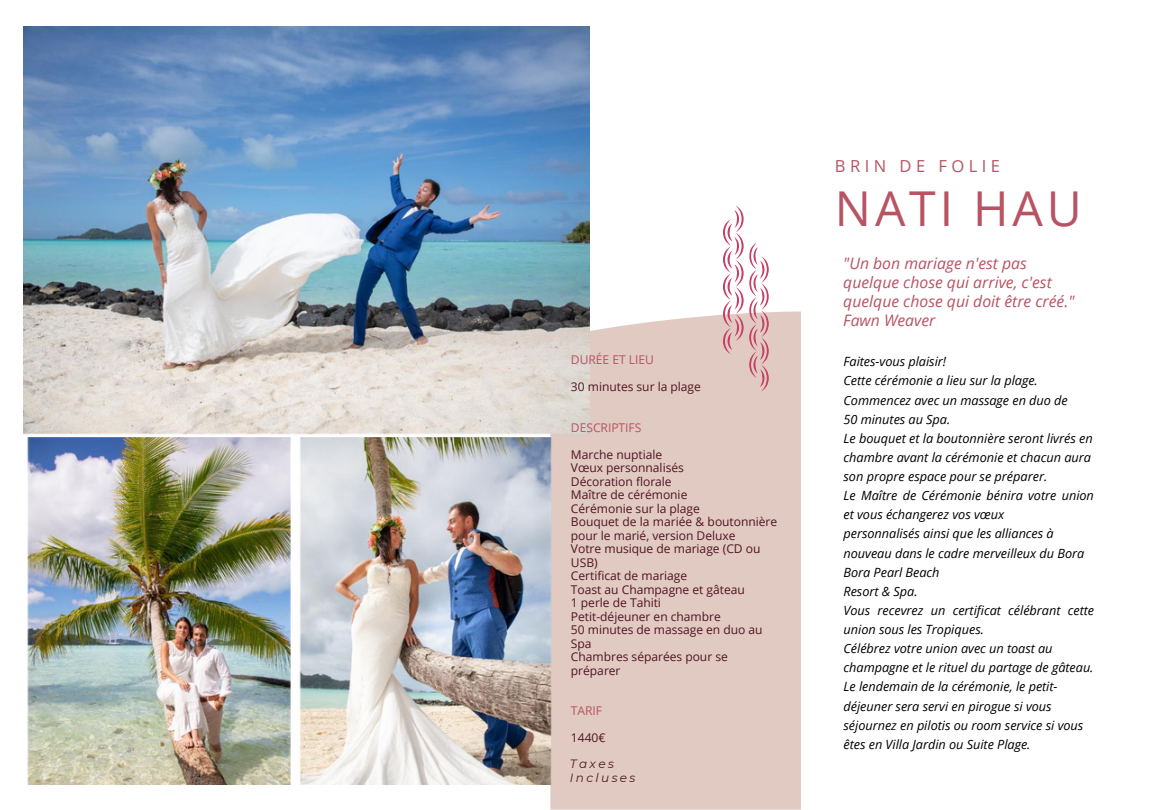
<style>
.page{position:relative;width:1170px;height:810px;background:#fff}
.page>*{position:absolute;margin:0;border:0;box-sizing:border-box;transform-origin:0 0}
.t1{font:48.15px "Open Sans";letter-spacing:.08em;color:#b85363}
.t2{font:16.5px "Open Sans";letter-spacing:.27em;color:#b85363}
.t3{font:italic 15.75px/19.2px "Open Sans";color:#b85363}
.t4{font:italic 12.75px/19.2px "Open Sans";color:#000}
.t5{font:12.15px/13.5px "Open Sans";color:#521424}
.t6{font:12px/13.5px "Open Sans";color:#521424}
.t7{font:12px "Open Sans";color:#b85363}
.t8{font:italic 12px/13.5px "Montserrat";letter-spacing:.2em;color:#521424}
</style>
<div class="page">
<div style="left:550px;top:312px;width:251px;height:498px;background:#e0cac1"></div>
<svg style="left:723px;top:206px;width:46px;height:185px"></svg>
<img style="left:23px;top:26px;width:566px;height:758px">
<p class="t7" style="left:571px;top:351px;width:84px">DURÉE ET LIEU</p>
<p class="t6" style="left:571px;top:380px;width:131px">30 minutes sur la plage</p>
<p class="t7" style="left:571px;top:419px;width:72px">DESCRIPTIFS</p>
<p class="t6" style="left:571px;top:447px;width:93px">Marche nuptiale</p>
<p class="t6" style="left:571px;top:461px;width:114px">Vœux personnalisés</p>
<p class="t6" style="left:571px;top:474px;width:102px">Décoration florale</p>
<p class="t6" style="left:571px;top:488px;width:118px">Maître de cérémonie</p>
<p class="t6" style="left:571px;top:501px;width:131px">Cérémonie sur la plage</p>
<p class="t6" style="left:571px;top:515px;width:208px">Bouquet de la mariée &amp; boutonnière pour le marié, version Deluxe</p>
<p class="t5" style="left:571px;top:542px;width:191px">Votre musique de mariage (CD ou<br>USB)</p>
<p class="t6" style="left:571px;top:569px;width:118px">Certificat de mariage</p>
<p class="t6" style="left:571px;top:582px;width:175px">Toast au Champagne et gâteau</p>
<p class="t6" style="left:571px;top:596px;width:92px">1 perle de Tahiti</p>
<p class="t6" style="left:571px;top:609px;width:151px">Petit-déjeuner en chambre</p>
<p class="t6" style="left:571px;top:623px;width:193px">50 minutes de massage en duo au<br>Spa</p>
<p class="t6" style="left:571px;top:650px;width:158px">Chambres séparées pour se</p>
<p class="t6" style="left:571px;top:663px;width:51px">préparer</p>
<p class="t7" style="left:571px;top:702px;width:33px">TARIF</p>
<p class="t6" style="left:571px;top:731px;width:36px">1440€</p>
<p class="t8" style="left:570px;top:757px;width:67px">Taxes<br>Incluses</p>
<p class="t2" style="left:835px;top:154px;width:167px">BRIN DE FOLIE</p>
<p class="t1" style="left:835px;top:175px;width:248px">NATI HAU</p>
<p class="t3" style="left:843px;top:253px;width:233px">"Un bon mariage n'est pas quelque chose qui arrive, c'est quelque chose qui doit être créé."<br>Fawn Weaver</p>
<p class="t4" style="left:844px;top:352px;width:104px">Faites-vous plaisir!</p>
<p class="t4" style="left:844px;top:371px;width:226px">Cette cérémonie a lieu sur la plage.<br>Commencez avec un massage en duo de</p>
<p class="t4" style="left:844px;top:409px;width:108px">50 minutes au Spa.</p>
<p class="t4" style="left:844px;top:428px;width:251px">Le bouquet et la boutonnière seront livrés en chambre avant la cérémonie et chacun aura son propre espace pour se préparer.</p>
<p class="t4" style="left:844px;top:486px;width:252px">Le Maître de Cérémonie bénira votre union et vous échangerez vos vœux</p>
<p class="t4" style="left:844px;top:524px;width:242px">personnalisés ainsi que les alliances à nouveau dans le cadre merveilleux du Bora<br>Bora Pearl Beach</p>
<p class="t4" style="left:844px;top:581px;width:76px">Resort &amp; Spa.</p>
<p class="t4" style="left:844px;top:600px;width:252px">Vous recevrez un certificat célébrant cette union sous les Tropiques.</p>
<p class="t4" style="left:844px;top:639px;width:251px">Célébrez votre union avec un toast au champagne et le rituel du partage de gâteau.</p>
<p class="t4" style="left:844px;top:677px;width:241px">Le lendemain de la cérémonie, le petit&shy;déjeuner sera servi en pirogue si vous séjournez en pilotis ou room service si vous êtes en Villa Jardin ou Suite Plage.</p>
</div>
